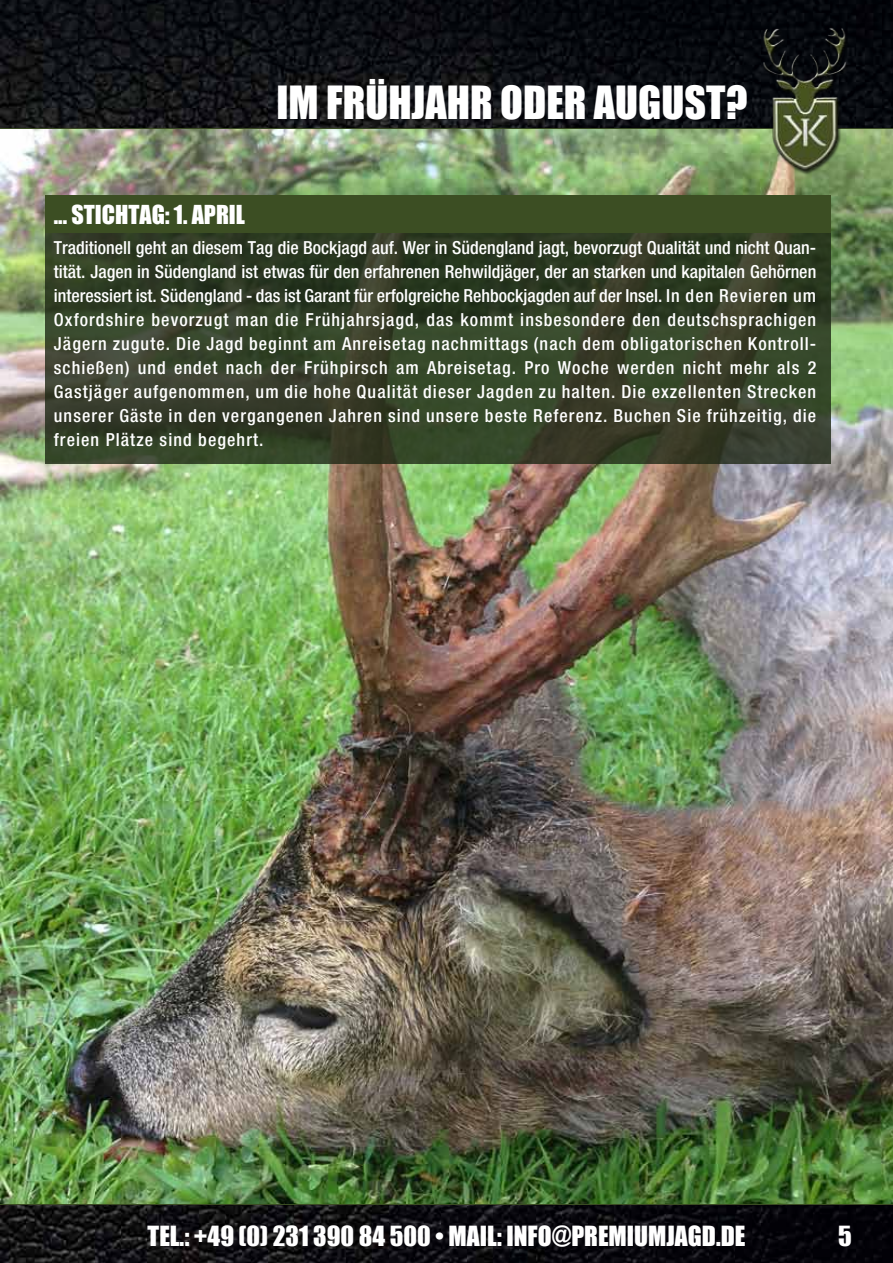
<style>
.page{position:relative;width:893px;height:1263px;background:#fff}
.page>*{position:absolute;margin:0;border:0;box-sizing:border-box;transform-origin:0 0}
.t1{font:42px "Impact";color:#fff}
.t2{font:25.5px "Impact";color:#fff}
.t3{font:24px "Impact";color:#fff}
.t4{font:500 condensed 18px/24px "Helvetica Neue LT Std";letter-spacing:.06em;color:#fff;text-align:justify}
</style>
<div class="page">
<img style="left:0;top:0;width:893px;height:1263px">
<hr style="left:0;top:128px;width:893px;height:2px;background:#3c4e23">
<hr style="left:0;top:1203px;width:893px;height:2px;background:#3c4e23">
<img style="left:0;top:130px;width:893px;height:1073px">
<img style="left:758px;top:19px;width:92px;height:161px">
<svg style="left:45px;top:233px;width:785px;height:231px;background:#333e27"></svg>
<div style="left:45px;top:196px;width:785px;height:37px;background:#3c4e23"></div>
<h1 class="t1" style="left:276px;top:70px;width:473px">IM FRÜHJAHR ODER AUGUST?</h1>
<h3 class="t3" style="left:54px;top:196px;width:193px">... STICHTAG: 1. APRIL</h3>
<p class="t4" style="left:54px;top:235px;width:764px">Traditionell geht an diesem Tag die Bockjagd auf. Wer in Südengland jagt, bevorzugt Qualität und nicht Quan&shy;tität. Jagen in Südengland ist etwas für den erfahrenen Rehwildjäger, der an starken und kapitalen Gehörnen interessiert ist. Südengland - das ist Garant für erfolgreiche Rehbockjagden auf der Insel. In den Revieren um Oxfordshire bevorzugt man die Frühjahrsjagd, das kommt insbesondere den deutschsprachigen Jägern zugute. Die Jagd beginnt am Anreisetag nachmittags (nach dem obligatorischen Kontroll&shy;schießen) und endet nach der Frühpirsch am Abreisetag. Pro Woche werden nicht mehr als 2<br>Gastjäger aufgenommen, um die hohe Qualität dieser Jagden zu halten. Die exzellenten Strecken unserer Gäste in den vergangenen Jahren sind unsere beste Referenz. Buchen Sie frühzeitig, die freien Plätze sind begehrt.</p>
<h2 class="t2" style="left:148px;top:1216px;width:599px">TEL.: +49 (0) 231 390 84 500 • MAIL: INFO@PREMIUMJAGD.DE</h2>
<h2 class="t2" style="left:838px;top:1216px;width:15px">5</h2>
</div>
